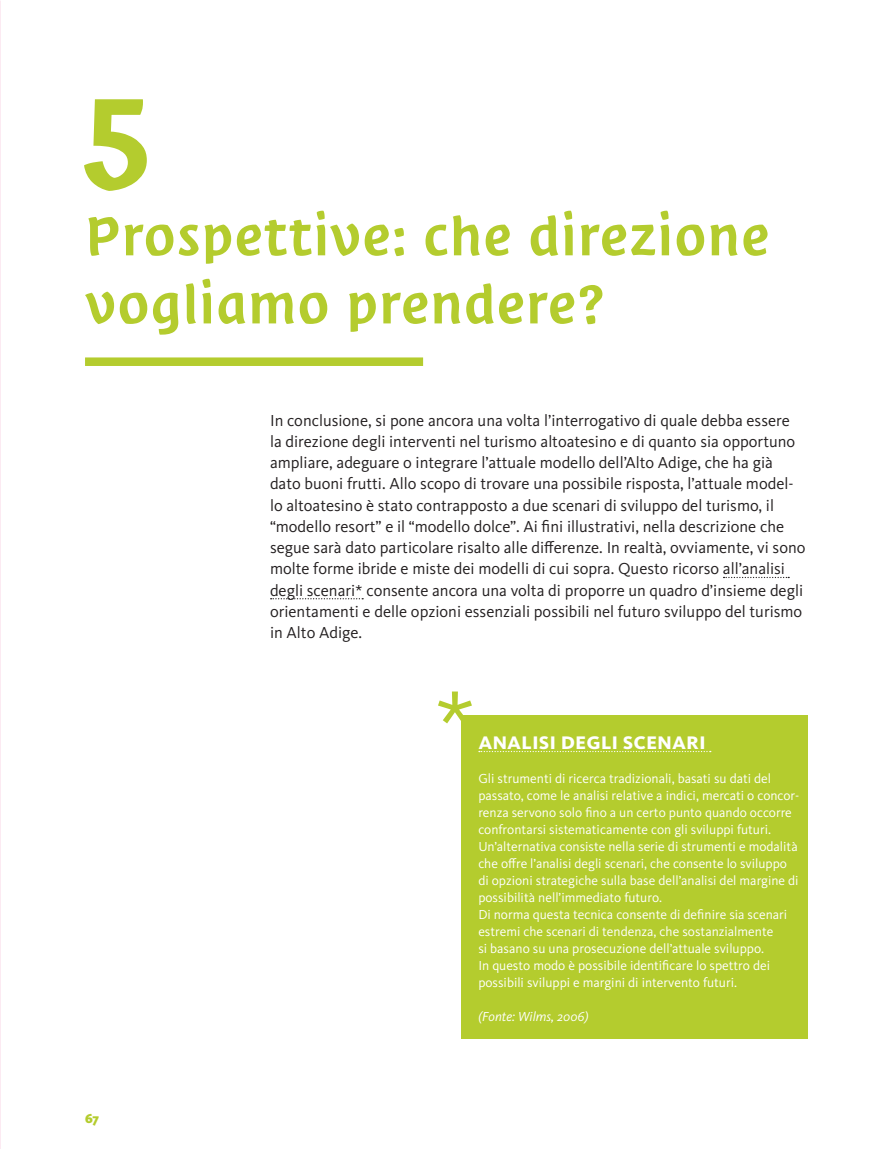
<style>
.page{position:relative;width:893px;height:1149px;background:#fff}
.page>*{position:absolute;margin:0;border:0;box-sizing:border-box;transform-origin:0 0}
.t1{font:147px "Suedtirol Pro";color:#b4cc2e}
.t2{font:63px/68.1px "Suedtirol Pro";color:#b4cc2e}
.t3{font:700 24px "Kievit OT";color:#fff}
.t4{font:16.5px/21.3px "Kievit OT";color:#231f20}
.t5{font:13.5px/17px "Kievit OT";color:#fff}
.t6{font:italic 13.5px "Kievit OT";color:#fff}
.t7{font:900 13.5px "Kievit OT";color:#b4cc2e}
</style>
<div class="page">
<img style="left:0;top:0;width:1px;height:1148px">
<div style="left:461px;top:714px;width:347px;height:323px;background:#b4cc2e"></div>
<svg style="left:438px;top:691px;width:34px;height:32px"></svg>
<svg style="left:479px;top:750px;width:232px;height:2px"></svg>
<svg style="left:723px;top:576px;width:66px;height:2px"></svg>
<svg style="left:271px;top:598px;width:92px;height:1px"></svg>
<div style="left:85px;top:357px;width:338px;height:9px;background:#b4cc2e"></div>
<h1 class="t1" style="left:77px;top:49px;width:80px">5</h1>
<h2 class="t2" style="left:85px;top:202px;width:686px">Prospettive: che direzione vogliamo prendere?</h2>
<p class="t4" style="left:270px;top:409px;width:537px">In conclusione, si pone ancora una volta l’interrogativo di quale debba essere la direzione degli interventi nel turismo altoatesino e di quanto sia opportuno ampliare, adeguare o integrare l’attuale modello dell’Alto Adige, che ha già dato buoni frutti. Allo scopo di trovare una possibile risposta, l’attuale model&shy;lo altoatesino è stato contrapposto a due scenari di sviluppo del turismo, il “modello resort” e il “modello dolce”. Ai fini illustrativi, nella descrizione che segue sarà dato particolare risalto alle differenze. In realtà, ovviamente, vi sono molte forme ibride e miste dei modelli di cui sopra. Questo ricorso all’analisi degli scenari* consente ancora una volta di proporre un quadro d’insieme degli orientamenti e delle opzioni essenziali possibili nel futuro sviluppo del turismo in Alto Adige.</p>
<p class="t7" style="left:85px;top:1110px;width:16px">67</p>
<h3 class="t3" style="left:478px;top:726px;width:229px">Analisi degli scenari</h3>
<p class="t5" style="left:478px;top:769px;width:322px">Gli strumenti di ricerca tradizionali, basati su dati del passato, come le analisi relative a indici, mercati o concor&shy;renza servono solo fino a un certo punto quando occorre confrontarsi sistematicamente con gli sviluppi futuri.<br>Un’alternativa consiste nella serie di strumenti e modalità che offre l’analisi degli scenari, che consente lo sviluppo di opzioni strategiche sulla base dell’analisi del margine di possibilità nell’immediato futuro.<br>Di norma questa tecnica consente di definire sia scenari estremi che scenari di tendenza, che sostanzialmente<br>si basano su una prosecuzione dell’attuale sviluppo.<br>In questo modo è possibile identificare lo spettro dei possibili sviluppi e margini di intervento futuri.</p>
<p class="t6" style="left:478px;top:1008px;width:112px">(Fonte: Wilms, 2006)</p>
</div>
